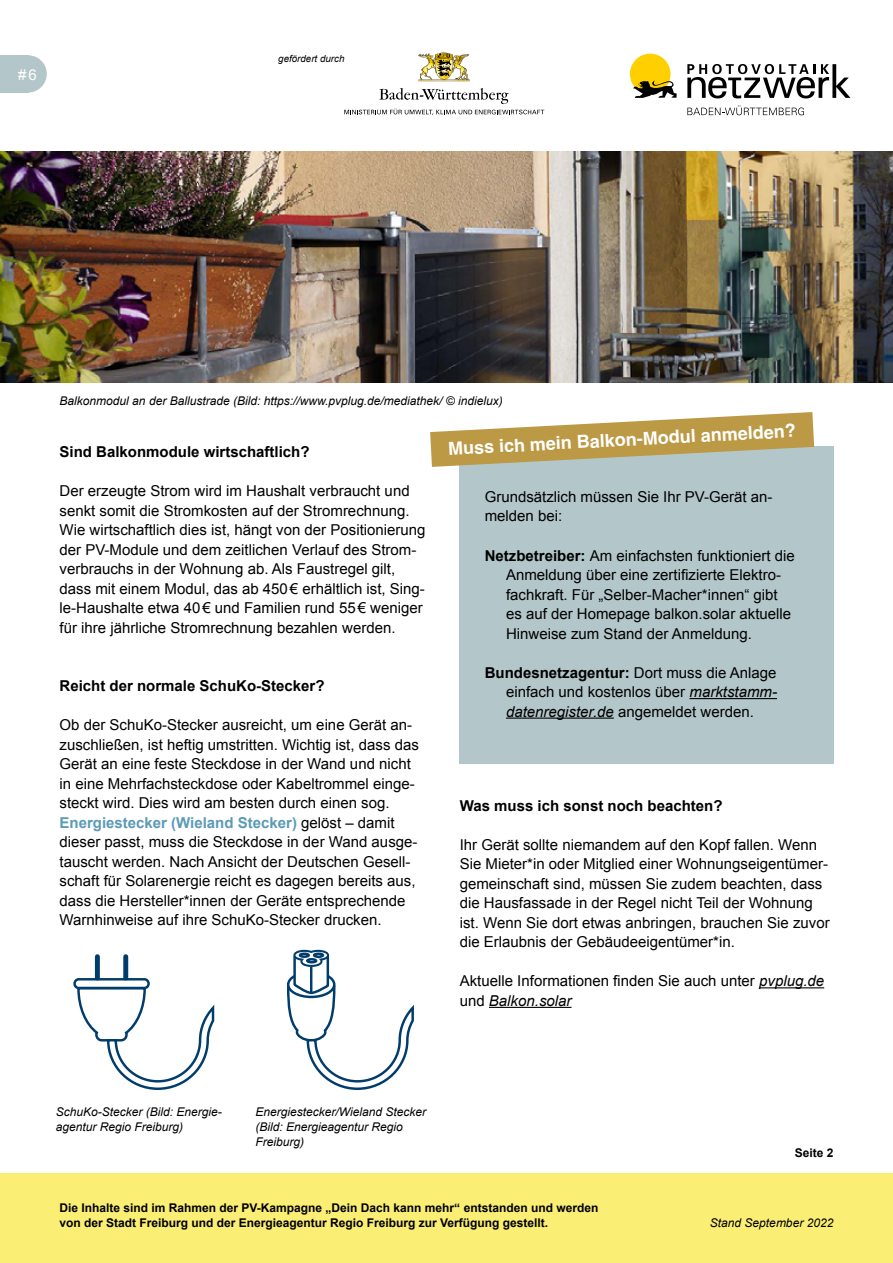
<style>
.page{position:relative;width:893px;height:1263px;background:#fff}
.page>*{position:absolute;margin:0;border:0;box-sizing:border-box;transform-origin:0 0}
.Zwischenüberschrift{font:700 18px "Helvetica";color:#fff}
.Fließtext_10pt{font:15px/19.5px "Arial";color:#000}
.aufzählung_einrückun{font:15px/19.5px "Arial";color:#000}
.Zwischenüberschrift-2{font:700 15px "Arial";color:#000}
.Fließtext_10pt-2{font:700 15px "Arial";color:#000}
.Zwischenüberschrift-3{font:15px "Arial";color:#fff}
.Bildunterschrift_8pt{font:italic 12px/15px "Arial";color:#000}
.fußnote{font:700 12px/15px "Arial";color:#000}
.seitenzahl_8pt{font:italic 12px "Arial";color:#000}
.seitenzahl_8pt-2{font:700 12px "Arial";color:#000}
.seitenzahl_8pt-3{font:italic 9.75px "Arial";color:#000}
.s1{font-weight:700;color:#5c9ab5}
.s2{font-weight:700}
.s3{font-style:italic}
</style>
<div class="page">
<img style="left:0;top:152px;width:893px;height:231px">
<hr style="left:759px;top:987px;width:65px;height:1px;background:#000">
<hr style="left:489px;top:1007px;width:82px;height:1px;background:#000">
<div style="left:459px;top:446px;width:374px;height:317px;background:#b3c6ca"></div>
<hr style="left:689px;top:698px;width:88px;height:1px;background:#000">
<hr style="left:506px;top:717px;width:108px;height:2px;background:#000">
<svg style="left:430px;top:412px;width:384px;height:55px"></svg>
<div style="left:73px;top:978px;width:77px;height:11px;border:2px solid #003c6c;border-radius:4px"></div>
<div style="left:95px;top:957px;width:5px;height:21px;background:#003c6c"></div>
<div style="left:123px;top:957px;width:5px;height:21px;background:#003c6c"></div>
<svg style="left:76px;top:986px;width:139px;height:104px"></svg>
<svg style="left:287px;top:950px;width:127px;height:140px"></svg>
<div style="left:0;top:55px;width:28px;height:37px;background:#b3c6ca"></div>
<div style="left:10px;top:55px;width:37px;height:37px;background:#b3c6ca;border-radius:50%"></div>
<div style="left:630px;top:54px;width:40px;height:40px;background:#ffcf00;border-radius:50%"></div>
<svg style="left:633px;top:80px;width:44px;height:18px"></svg>
<svg style="left:687px;top:64px;width:163px;height:34px"></svg>
<svg style="left:687px;top:106px;width:117px;height:9px"></svg>
<svg style="left:418px;top:53px;width:51px;height:28px"></svg>
<svg style="left:344px;top:88px;width:200px;height:27px"></svg>
<div style="left:0;top:1174px;width:893px;height:89px;background:#fbee75"></div>
<p class="Zwischenüberschrift-3" style="left:18px;top:65px;width:20px">#6</p>
<p class="seitenzahl_8pt-3" style="left:278px;top:53px;width:68px">gefördert durch</p>
<p class="Bildunterschrift_8pt" style="left:60px;top:393px;width:445px">Balkonmodul an der Ballustrade (Bild: https://www.pvplug.de/mediathek/ © indielux)</p>
<p class="Fließtext_10pt-2" style="left:60px;top:442px;width:252px">Sind Balkonmodule wirtschaftlich?</p>
<p class="Fließtext_10pt" style="left:60px;top:482px;width:367px">Der erzeugte Strom wird im Haushalt verbraucht und senkt somit die Stromkosten auf der Stromrechnung.<br>Wie wirtschaftlich dies ist, hängt von der Positionierung der PV-Module und dem zeitlichen Verlauf des Strom&shy;verbrauchs in der Wohnung ab. Als Faustregel gilt, dass mit einem Modul, das ab 450€ erhältlich ist, Sing&shy;le-Haushalte etwa 40€ und Familien rund 55€ weniger für ihre jährliche Stromrechnung bezahlen werden.</p>
<p class="Zwischenüberschrift-2" style="left:60px;top:676px;width:267px">Reicht der normale SchuKo-Stecker?</p>
<p class="Fließtext_10pt" style="left:60px;top:716px;width:361px">Ob der SchuKo-Stecker ausreicht, um eine Gerät an&shy;zuschließen, ist heftig umstritten. Wichtig ist, dass das Gerät an eine feste Steckdose in der Wand und nicht in eine Mehrfachsteckdose oder Kabeltrommel einge&shy;steckt wird. Dies wird am besten durch einen sog.<br><span class="s1">Energiestecker (Wieland Stecker)</span> gelöst – damit dieser passt, muss die Steckdose in der Wand ausge&shy;tauscht werden. Nach Ansicht der Deutschen Gesell&shy;schaft für Solarenergie reicht es dagegen bereits aus, dass die Hersteller*innen der Geräte entsprechende Warnhinweise auf ihre SchuKo-Stecker drucken.</p>
<p class="Zwischenüberschrift" style="left:447px;top:438px;width:350px;rotate:-3deg">Muss ich mein Balkon-Modul anmelden?</p>
<p class="Fließtext_10pt" style="left:485px;top:487px;width:289px">Grundsätzlich müssen Sie Ihr PV-Gerät an&shy;melden bei:</p>
<p class="aufzählung_einrückun" style="left:506px;top:546px;width:290px;text-indent:-21px"><span class="s2">Netzbetreiber:</span> Am einfachsten funktioniert die Anmeldung über eine zertifizierte Elektro&shy;fachkraft. Für „Selber-Macher*innen“ gibt es auf der Homepage balkon.solar aktuelle Hinweise zum Stand der Anmeldung.</p>
<p class="aufzählung_einrückun" style="left:506px;top:663px;width:272px;text-align:justify;text-indent:-21px"><span class="s2">Bundesnetzagentur:</span> Dort muss die Anlage einfach und kostenlos über <span class="s3">marktstamm&shy;datenregister.de</span> angemeldet werden.</p>
<p class="Zwischenüberschrift-2" style="left:460px;top:796px;width:264px">Was muss ich sonst noch beachten?</p>
<p class="Fließtext_10pt" style="left:460px;top:835px;width:371px">Ihr Gerät sollte niemandem auf den Kopf fallen. Wenn Sie Mieter*in oder Mitglied einer Wohnungseigentümer&shy;gemeinschaft sind, müssen Sie zudem beachten, dass die Hausfassade in der Regel nicht Teil der Wohnung ist. Wenn Sie dort etwas anbringen, brauchen Sie zuvor die Erlaubnis der Gebäudeeigentümer*in.</p>
<p class="Fließtext_10pt" style="left:460px;top:971px;width:366px">Aktuelle Informationen finden Sie auch unter <span class="s3">pvplug.de </span>und <span class="s3">Balkon.solar</span></p>
<p class="Bildunterschrift_8pt" style="left:56px;top:1104px;width:168px">SchuKo-Stecker (Bild: Energie&shy;agentur Regio Freiburg)</p>
<p class="Bildunterschrift_8pt" style="left:256px;top:1104px;width:172px">Energiestecker/Wieland Stecker (Bild: Energieagentur Regio<br>Freiburg)</p>
<p class="seitenzahl_8pt-2" style="left:795px;top:1145px;width:40px">Seite 2</p>
<p class="fußnote" style="left:60px;top:1201px;width:540px">Die Inhalte sind im Rahmen der PV-Kampagne „Dein Dach kann mehr“ entstanden und werden von der Stadt Freiburg und der Energieagentur Regio Freiburg zur Verfügung gestellt.</p>
<p class="seitenzahl_8pt" style="left:710px;top:1215px;width:125px">Stand September 2022</p>
</div>
